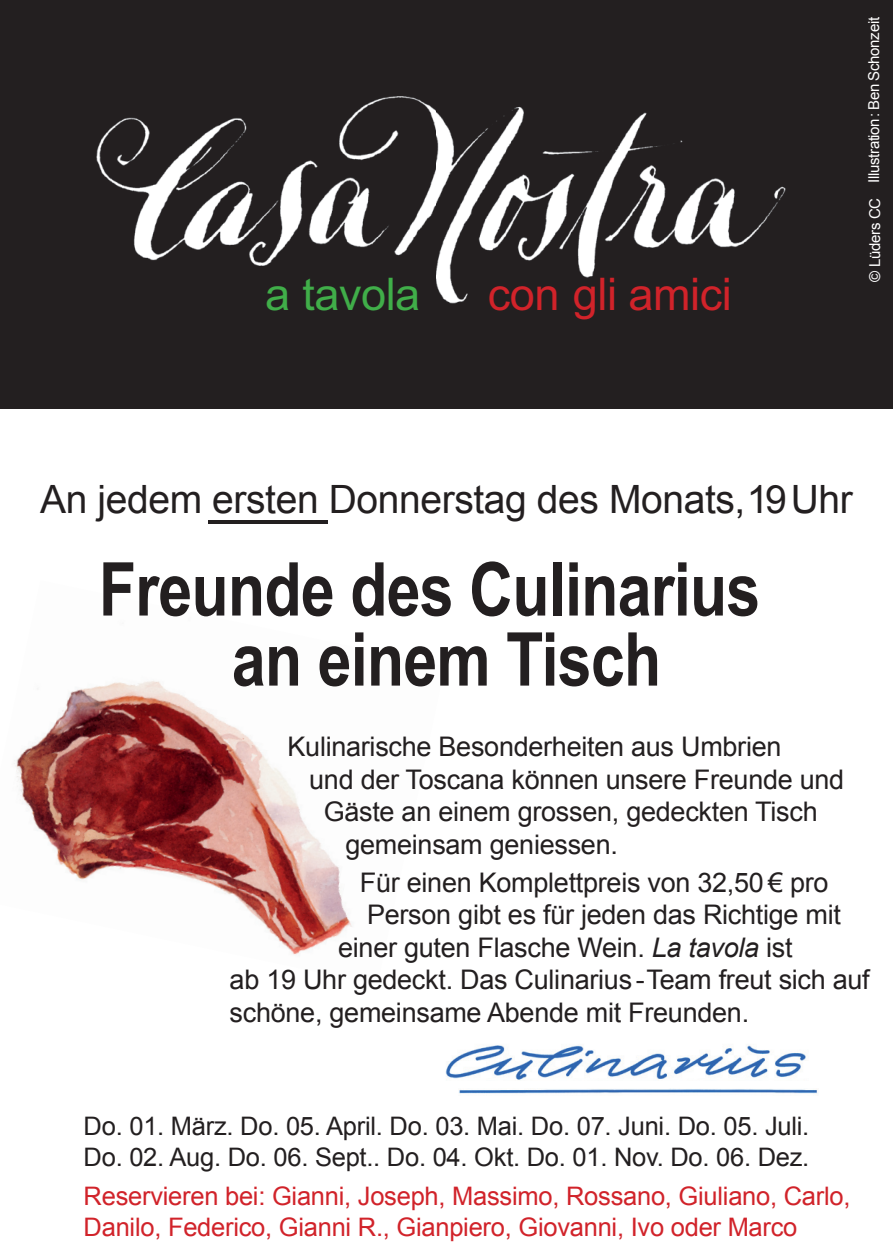
<style>
.page{position:relative;width:893px;height:1259px;background:#fff}
.page>*{position:absolute;margin:0;border:0;box-sizing:border-box;transform-origin:0 0}
.t1{font:700 74.4px/69.9px "Arial Narrow";letter-spacing:-.01em;color:#231f20;text-align:center}
.t2{font:45px "M Arial";letter-spacing:-.01em;color:#d1232a}
.t3{font:45px "M Arial";letter-spacing:-.01em;color:#40ae49}
.t4{font:39px "Arial";letter-spacing:-.01em;color:#231f20}
.t5{font:27px "Arial";letter-spacing:-.01em;color:#231f20}
.t6{font:25.5px/30.6px "Arial";letter-spacing:-.01em;color:#d1232a}
.t7{font:25.5px/30.6px "Arial";letter-spacing:-.01em;color:#231f20}
.t8{font:15px "Arial";letter-spacing:-.02em;color:#fff}
.s1{font-style:italic}
</style>
<div class="page">
<div style="left:0;top:0;width:893px;height:407px;background:#231f20"></div>
<hr style="left:0;top:405px;width:893px;height:3px;background:#231f20">
<img style="left:96px;top:96px;width:690px;height:208px">
<img style="left:14px;top:680px;width:338px;height:275px">
<hr style="left:208px;top:520px;width:120px;height:3px;background:#231f20">
<img style="left:445px;top:1045px;width:361px;height:35px">
<img style="left:459px;top:1088px;width:359px;height:6px">
<h2 class="t3" style="left:265px;top:268px;width:157px">a tavola</h2>
<h2 class="t2" style="left:488px;top:268px;width:245px">con gli amici</h2>
<p class="t8" style="left:864px;top:282px;width:267px;rotate:-90deg">© Lüders CC Illustration: Ben Schonzeit</p>
<h3 class="t4" style="left:40px;top:473px;width:814px">An jedem ersten Donnerstag des Monats, 19 Uhr</h3>
<h1 class="t1" style="left:99px;top:551px;width:663px">Freunde des Culinarius an einem Tisch</h1>
<p class="t5" style="left:287px;top:729px;width:495px">Kulinarische Besonderheiten aus Umbrien</p>
<p class="t5" style="left:309px;top:761px;width:537px">und der Toscana können unsere Freunde und</p>
<p class="t5" style="left:324px;top:794px;width:495px">Gäste an einem grossen, gedeckten Tisch</p>
<p class="t5" style="left:345px;top:826px;width:274px">gemeinsam geniessen.</p>
<p class="t5" style="left:360px;top:865px;width:470px">Für einen Komplettpreis von 32,50 € pro</p>
<p class="t5" style="left:367px;top:897px;width:475px">Person gibt es für jeden das Richtige mit</p>
<p class="t5" style="left:338px;top:929px;width:456px">einer guten Flasche Wein. <span class="s1">La tavola</span> ist</p>
<p class="t5" style="left:230px;top:962px;width:642px">ab 19 Uhr gedeckt. Das Culinarius-Team freut sich auf</p>
<p class="t5" style="left:230px;top:994px;width:521px">schöne, gemeinsame Abende mit Freunden.</p>
<p class="t7" style="left:84px;top:1111px;width:727px">Do. 01. März. Do. 05. April. Do. 03. Mai. Do. 07. Juni. Do. 05. Juli.<br>Do. 02. Aug. Do. 06. Sept.. Do. 04. Okt. Do. 01. Nov. Do. 06. Dez.</p>
<p class="t6" style="left:84px;top:1181px;width:768px">Reservieren bei: Gianni, Joseph, Massimo, Rossano, Giuliano, Carlo,<br>Danilo, Federico, Gianni R., Gianpiero, Giovanni, Ivo oder Marco</p>
</div>
